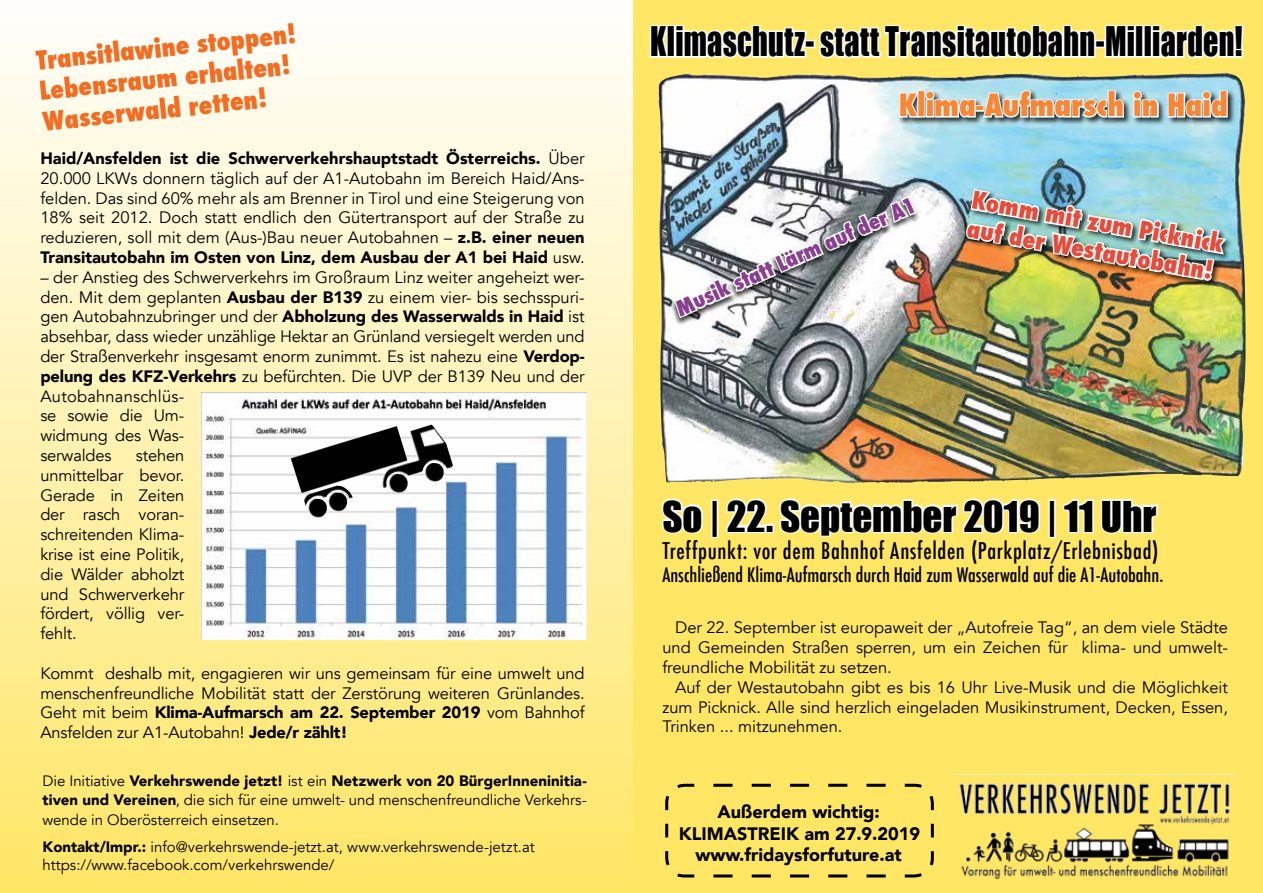
<style>
.page{position:relative;width:1263px;height:893px;background:#fff}
.page>*{position:absolute;margin:0;border:0;box-sizing:border-box;transform-origin:0 0}
.t1{font:39px "Impact";color:#000}
.t2{font:37.5px "Impact";letter-spacing:.01em;color:#000;scale:.8 1}
.t3{font:800 condensed 30px "Futura";color:#f68738}
.t4{font:800 condensed 25.5px/30.6px "Futura";color:#f36c21}
.t5{font:800 condensed 24px/28.8px "Futura";color:#e34d3d}
.t6{font:500 condensed 22.5px "Futura";letter-spacing:.03em;color:#000}
.t7{font:800 condensed 21px "Futura";color:#883f8d}
.t8{font:500 condensed 19.5px "Futura";color:#000}
.t9{font:900 18px/21.6px "Avenir";color:#000;text-align:center}
.t10{font:16.5px/19.8px "Avenir";color:#000;text-align:justify}
.t11{font:15px/19.5px "Avenir";color:#000}
.s1{font-weight:900}
</style>
<div class="page">
<div style="left:634px;top:0;width:629px;height:893px;background:#ffe664"></div>
<svg style="left:649px;top:25px;width:159px;height:34px"></svg>
<div style="left:804px;top:40px;width:11px;height:8px;border:3px solid #fff"></div>
<img style="left:659px;top:73px;width:586px;height:403px">
<img style="left:958px;top:782px;width:273px;height:96px">
<svg style="left:665px;top:783px;width:269px;height:95px"></svg>
<svg style="left:817px;top:25px;width:428px;height:130px"></svg>
<img style="left:660px;top:171px;width:569px;height:368px">
<div style="left:0;top:0;width:638px;height:893px;background:linear-gradient(to bottom,#fffefb,#ffe665)"></div>
<img style="left:202px;top:393px;width:385px;height:247px">
<img style="left:291px;top:424px;width:162px;height:94px">
<h3 class="t4" style="left:35px;top:46px;width:263px;rotate:-6deg">Transitlawine stoppen!<br>Lebensraum erhalten!<br>Wasserwald retten!</h3>
<p class="t10" style="left:40px;top:149px;width:546px"><span class="s1">Haid/Ansfelden ist die Schwerverkehrshauptstadt Österreichs.</span> Über 20.000 LKWs donnern täglich auf der A1-Autobahn im Bereich Haid/Ans&shy;felden. Das sind 60% mehr als am Brenner in Tirol und eine Steigerung von 18% seit 2012. Doch statt endlich den Gütertransport auf der Straße zu reduzieren, soll mit dem (Aus-)Bau neuer Autobahnen – <span class="s1">z.B. einer neuen Transitautobahn im Osten von Linz, dem Ausbau der A1 bei Haid</span> usw.</p>
<p class="t10" style="left:40px;top:267px;width:546px;text-align:left">– der Anstieg des Schwerverkehrs im Großraum Linz weiter angeheizt wer&shy;den. Mit dem geplanten <span class="s1">Ausbau der B139</span> zu einem vier- bis sechsspuri&shy;gen Autobahnzubringer und der <span class="s1">Abholzung des Wasserwalds in Haid</span> ist absehbar, dass wieder unzählige Hektar an Grünland versiegelt werden und der Straßenverkehr insgesamt enorm zunimmt. Es ist nahezu eine <span class="s1">Verdop&shy;pelung des KFZ-Verkehrs</span> zu befürchten. Die UVP der B139 Neu und der Autobahnanschlüs-<br>se sowie die Um-<br>widmung des Was-<br>serwaldes</p>
<p class="t10" style="left:40px;top:446px;width:145px;text-indent:95px">stehen unmittelbar bevor.<br>Gerade in Zeiten der rasch voran&shy;schreitenden Klima&shy;krise ist eine Politik, die Wälder abholzt und Schwerverkehr fördert, völlig ver&shy;fehlt.</p>
<p class="t10" style="left:40px;top:663px;width:546px">Kommt deshalb mit, engagieren wir uns gemeinsam für eine umwelt und menschenfreundliche Mobilität statt der Zerstörung weiteren Grünlandes.<br>Geht mit beim <span class="s1">Klima-Aufmarsch am 22. September 2019</span> vom Bahnhof Ansfelden zur A1-Autobahn! <span class="s1">Jede/r zählt!</span></p>
<p class="t11" style="left:43px;top:771px;width:546px;text-align:justify">Die Initiative <span class="s1">Verkehrswende jetzt!</span> ist ein <span class="s1">Netzwerk von 20 BürgerInneninitia&shy;tiven und Vereinen</span>, die sich für eine umwelt- und menschenfreundliche Verkehrs&shy;wende in Oberösterreich einsetzen.</p>
<p class="t11" style="left:43px;top:838px;width:494px;line-height:18px"><span class="s1">Kontakt/Impr.:</span> info@verkehrswende-jetzt.at, www.verkehrswende-jetzt.at https://www.facebook.com/verkehrswende/</p>
<h2 class="t2" style="left:650px;top:13px;width:742px">Klimaschutz- statt Transitautobahn-Milliarden!</h2>
<h3 class="t3" style="left:899px;top:85px;width:331px">Klima-Aufmarsch in Haid</h3>
<p class="t7" style="left:671px;top:296px;width:262px;rotate:-24deg">Musik statt Lärm auf der A1</p>
<h3 class="t5" style="left:975px;top:186px;width:256px;rotate:10deg">Komm mit zum Picknick auf der Westautobahn!</h3>
<h1 class="t1" style="left:662px;top:486px;width:495px">So | 22. September 2019 | 11 Uhr</h1>
<h3 class="t6" style="left:662px;top:536px;width:497px">Treffpunkt: vor dem Bahnhof Ansfelden (Parkplatz/Erlebnisbad)</h3>
<p class="t8" style="left:662px;top:562px;width:502px">Anschließend Klima-Aufmarsch durch Haid zum Wasserwald auf die A1-Autobahn.</p>
<p class="t10" style="left:662px;top:618px;width:567px;text-indent:13px">Der 22. September ist europaweit der „Autofreie Tag“, an dem viele Städte und Gemeinden Straßen sperren, um ein Zeichen für klima- und umwelt&shy;freundliche Mobilität zu setzen.</p>
<p class="t10" style="left:662px;top:677px;width:567px;text-indent:13px">Auf der Westautobahn gibt es bis 16 Uhr Live-Musik und die Möglichkeit zum Picknick. Alle sind herzlich eingeladen Musikinstrument, Decken, Essen, Trinken ... mitzunehmen.</p>
<p class="t9" style="left:679px;top:800px;width:243px">Außerdem wichtig:<br>KLIMASTREIK am 27.9.2019 www.fridaysforfuture.at</p>
</div>
